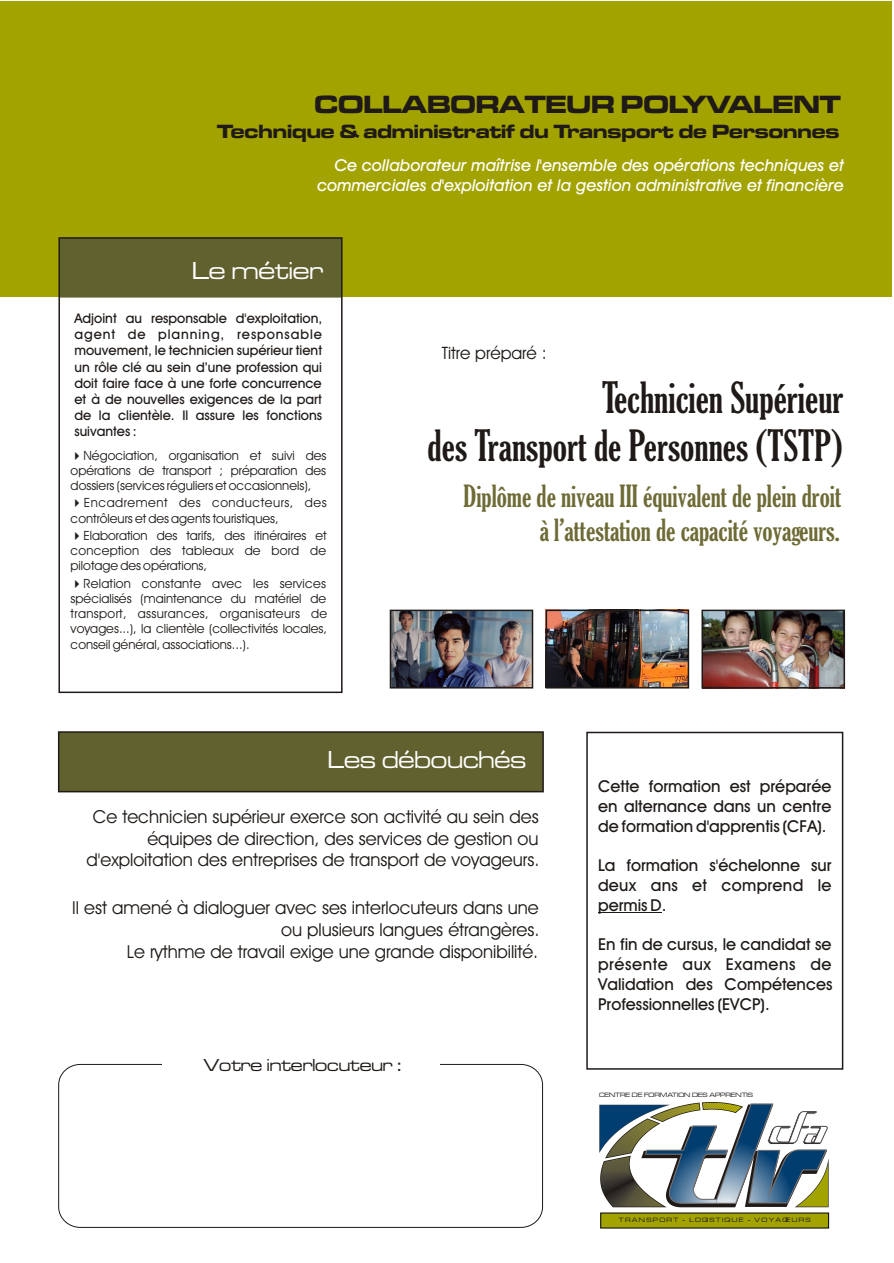
<style>
.page{position:relative;width:894px;height:1263px;background:#fff}
.page>*{position:absolute;margin:0;border:0;box-sizing:border-box;transform-origin:0 0}
.t1{font:41.7px "Gloucester MT Extra Condensed";color:#1f1a17}
.t2{font:29.55px "Gloucester MT Extra Condensed";color:#6e6b36}
.t3{font:25.95px "Microgramma D Bol Ext";color:#1f1a17}
.t4{font:25.5px "Microgramma D Med Ext";color:#fff;scale:.96 1}
.t5{font:25.5px "Microgramma D Med Ext";color:#fff}
.t6{font:19.95px "Microgramma D Bol Ext";color:#1f1a17}
.t7{font:18px/21.6px "Avant Garde Bk BT";color:#1f1a17;text-align:right}
.t8{font:18px "Microgramma D Med Ext";color:#1f1a17}
.t9{font:17.1px "Avant Garde Bk BT";color:#1f1a17}
.t10{font:16.5px/19.8px "Avant Garde Md BT";color:#1f1a17;text-align:justify}
.t11{font:italic 16.5px/19.8px "Avant Garde Md BT";color:#fff;text-align:right}
.t12{font:13.5px/16.2px "Avant Garde Md BT";color:#1f1a17;text-align:justify}
.t13{font:12.75px/15.3px "Avant Garde Bk BT";color:#1f1a17;text-align:justify}
.t14{font:6.45px "Microgramma D Med Ext";letter-spacing:.205em;color:#1f1a17}
.t15{font:6.45px "Microgramma D Med Ext";color:#1f1a17}
</style>
<div class="page">
<div style="left:0;top:1px;width:892px;height:296px;background:#a3a300"></div>
<img style="left:393px;top:613px;width:137px;height:73px">
<img style="left:705px;top:613px;width:137px;height:73px">
<hr style="left:598px;top:912px;width:64px;height:1px;background:#1f1a17">
<div style="left:61px;top:240px;width:279px;height:58px;background:#616130"></div>
<svg style="left:57px;top:731px;width:487px;height:62px;background:#5f5f31"></svg>
<div style="left:586px;top:732px;width:257px;height:338px;border:2px solid #1f1a17"></div>
<div style="left:58px;top:1064px;width:485px;height:164px;border:1px solid #1f1a17;border-radius:21px"></div>
<div style="left:162px;top:1052px;width:277px;height:34px;background:#fff"></div>
<div style="left:702px;top:610px;width:143px;height:79px;border:2px solid #1f1a17"></div>
<div style="left:390px;top:610px;width:143px;height:79px;border:2px solid #1f1a17"></div>
<div style="left:58px;top:237px;width:285px;height:456px;border:2px solid #1f1a17"></div>
<img style="left:549px;top:613px;width:137px;height:73px">
<div style="left:546px;top:610px;width:143px;height:79px;border:2px solid #1f1a17"></div>
<svg style="left:599px;top:1102px;width:230px;height:105px"></svg>
<div style="left:600px;top:1213px;width:229px;height:15px;background:#a3a300"></div>
<h3 class="t3" style="left:315px;top:92px;width:528px">COLLABORATEUR POLYVALENT</h3>
<h3 class="t6" style="left:217px;top:123px;width:624px">Technique &amp; administratif du Transport de Personnes</h3>
<p class="t11" style="left:317px;top:157px;width:528px">Ce collaborateur maîtrise l'ensemble des opérations techniques et commerciales d'exploitation et la gestion administrative et financière</p>
<h3 class="t5" style="left:192px;top:259px;width:133px">Le métier</h3>
<p class="t12" style="left:74px;top:311px;width:250px">Adjoint au responsable d'exploitation, agent de planning, responsable mouvement, le technicien supérieur tient un rôle clé au sein d’une profession qui doit faire face à une forte concurrence et à de nouvelles exigences de la part de la clientèle. Il assure les fonctions suivantes :</p>
<p class="t13" style="left:71px;top:449px;width:257px">✔Négociation, organisation et suivi des opérations de transport ; préparation des dossiers (services réguliers et occasionnels),</p>
<p class="t13" style="left:71px;top:496px;width:258px">✔Encadrement des conducteurs, des contrôleurs et des agents touristiques,</p>
<p class="t13" style="left:71px;top:529px;width:258px">✔Elaboration des tarifs, des itinéraires et conception des tableaux de bord de pilotage des opérations,</p>
<p class="t13" style="left:71px;top:577px;width:258px">✔Relation constante avec les services spécialisés (maintenance du matériel de transport, assurances, organisateurs de voyages...), la clientèle (collectivités locales, conseil général, associations...).</p>
<h3 class="t9" style="left:442px;top:346px;width:106px">Titre préparé :</h3>
<h1 class="t1" style="left:654px;top:381px;width:107px">■ ■ ◆</h1>
<h1 class="t1" style="left:455px;top:429px;width:133px">▲ ■▲□▼</h1>
<h1 class="t1" style="left:668px;top:429px;width:82px">▲□■■ ▲</h1>
<h2 class="t2" style="left:492px;top:484px;width:124px">● ■❖ ◆</h2>
<h2 class="t2" style="left:652px;top:484px;width:76px">❑◆❖●■▼</h2>
<h2 class="t2" style="left:767px;top:484px;width:76px">● ■ □▼</h2>
<h2 class="t2" style="left:540px;top:519px;width:113px">→ ● ▼▼▲▼▼□■</h2>
<h2 class="t2" style="left:733px;top:519px;width:103px">▼ ❖□ ◆▲</h2>
<h3 class="t4" style="left:328px;top:748px;width:208px">Les débouchés</h3>
<h3 class="t7" style="left:87px;top:807px;width:454px">Ce technicien supérieur exerce son activité au sein des équipes de direction, des services de gestion ou d'exploitation des entreprises de transport de voyageurs.</h3>
<h3 class="t7" style="left:72px;top:899px;width:469px">Il est amené à dialoguer avec ses interlocuteurs dans une ou plusieurs langues étrangères.<br>Le rythme de travail exige une grande disponibilité.</h3>
<h3 class="t8" style="left:204px;top:1057px;width:199px">Votre interlocuteur :</h3>
<p class="t10" style="left:598px;top:778px;width:235px">Cette formation est préparée en alternance dans un centre de formation d'apprentis (CFA).</p>
<p class="t10" style="left:598px;top:857px;width:235px">La formation s'échelonne sur deux ans et comprend le permis D.</p>
<p class="t10" style="left:598px;top:936px;width:236px">En fin de cursus, le candidat se présente aux Examens de Validation des Compétences Professionnelles (EVCP).</p>
<p class="t15" style="left:599px;top:1092px;width:155px">CENTRE DE FORMATION DES APPRENTIS</p>
<p class="t14" style="left:619px;top:1217px;width:193px">TRANSPORT - LOGISTIQUE - VOYAGEURS</p>
</div>
